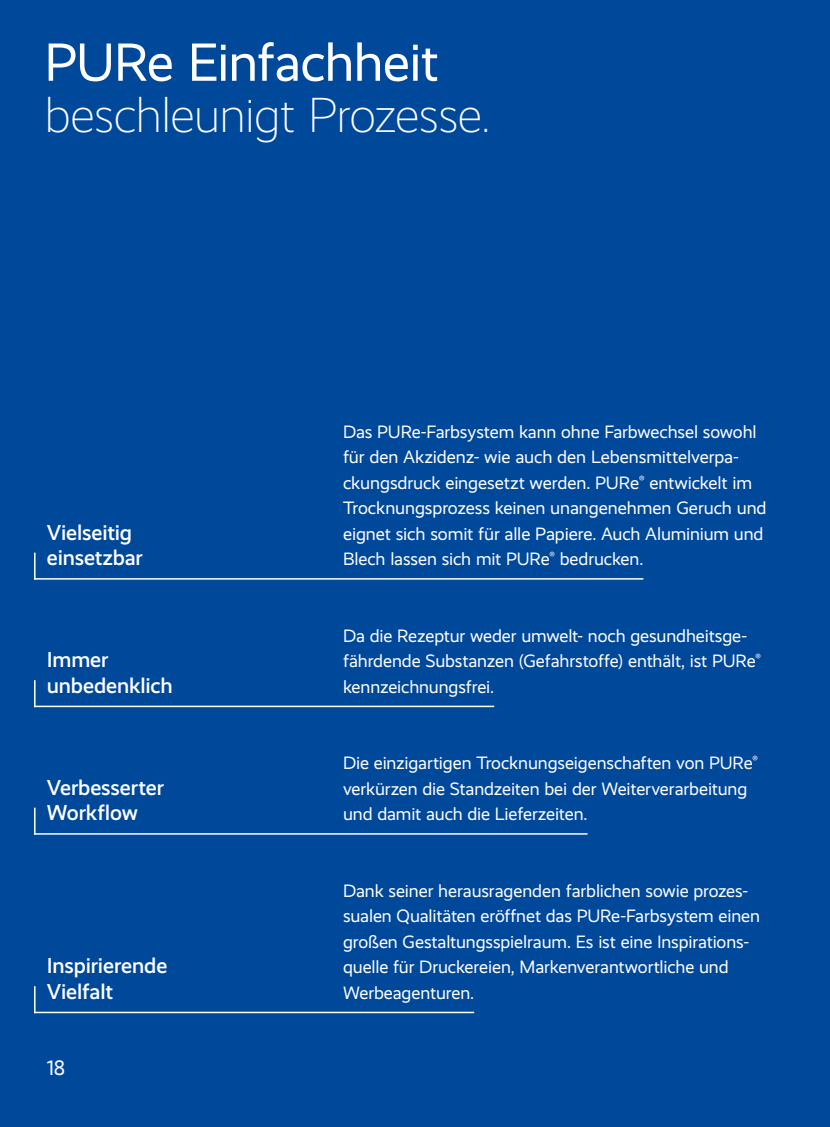
<style>
.page{position:relative;width:830px;height:1127px;background:#fff}
.page>*{position:absolute;margin:0;border:0;box-sizing:border-box;transform-origin:0 0}
.t1{font:54px "Realist";letter-spacing:-.015em;color:#fff}
.t2{font:300 49.5px "Realist";letter-spacing:-.015em;color:#fff}
.t3{font:500 21.75px/25.5px "Realist";letter-spacing:-.005em;color:#fff}
.t4{font:21px "Realist";color:#fff}
.t5{font:18px/25.5px "Realist";letter-spacing:-.005em;color:#fff}
</style>
<div class="page">
<div style="left:0;top:0;width:829px;height:1127px;background:#00489a"></div>
<hr style="left:34px;top:553px;width:2px;height:27px;background:#fff">
<hr style="left:34px;top:680px;width:2px;height:27px;background:#fff">
<hr style="left:34px;top:706px;width:460px;height:1px;background:#fff">
<hr style="left:34px;top:833px;width:553px;height:2px;background:#fff">
<hr style="left:34px;top:578px;width:609px;height:2px;background:#fff">
<hr style="left:34px;top:1012px;width:440px;height:1px;background:#fff">
<hr style="left:34px;top:986px;width:2px;height:27px;background:#fff">
<hr style="left:34px;top:808px;width:2px;height:27px;background:#fff">
<h1 class="t1" style="left:44px;top:32px;width:395px">PURe Einfachheit</h1>
<h2 class="t2" style="left:44px;top:88px;width:447px">beschleunigt Prozesse.</h2>
<p class="t3" style="left:47px;top:520px;width:97px">Vielseitig einsetzbar</p>
<p class="t3" style="left:47px;top:647px;width:127px">Immer unbedenklich</p>
<p class="t3" style="left:47px;top:775px;width:119px">Verbesserter<br>Workflow</p>
<p class="t3" style="left:47px;top:953px;width:122px">Inspirierende<br>Vielfalt</p>
<p class="t4" style="left:47px;top:1056px;width:20px">18</p>
<p class="t5" style="left:343px;top:419px;width:425px">Das PURe-Farbsystem kann ohne Farbwechsel sowohl für den Akzidenz- wie auch den Lebensmittelverpa&shy;ckungsdruck eingesetzt werden. PURe<sup>®</sup> entwickelt im Trocknungsprozess keinen unangenehmen Geruch und eignet sich somit für alle Papiere. Auch Aluminium und Blech lassen sich mit PURe<sup>®</sup> bedrucken.</p>
<p class="t5" style="left:343px;top:623px;width:419px">Da die Rezeptur weder umwelt- noch gesundheitsge&shy;fährdende Substanzen (Gefahrstoffe) enthält, ist PURe<sup>® </sup>kennzeichnungsfrei.</p>
<p class="t5" style="left:343px;top:750px;width:416px">Die einzigartigen Trocknungseigenschaften von PURe<sup>® </sup>verkürzen die Standzeiten bei der Weiterverarbeitung und damit auch die Lieferzeiten.</p>
<p class="t5" style="left:343px;top:878px;width:418px">Dank seiner herausragenden farblichen sowie prozes&shy;sualen Qualitäten eröffnet das PURe-Farbsystem einen großen Gestaltungsspielraum. Es ist eine Inspirations&shy;quelle für Druckereien, Markenverantwortliche und Werbeagenturen.</p>
</div>
